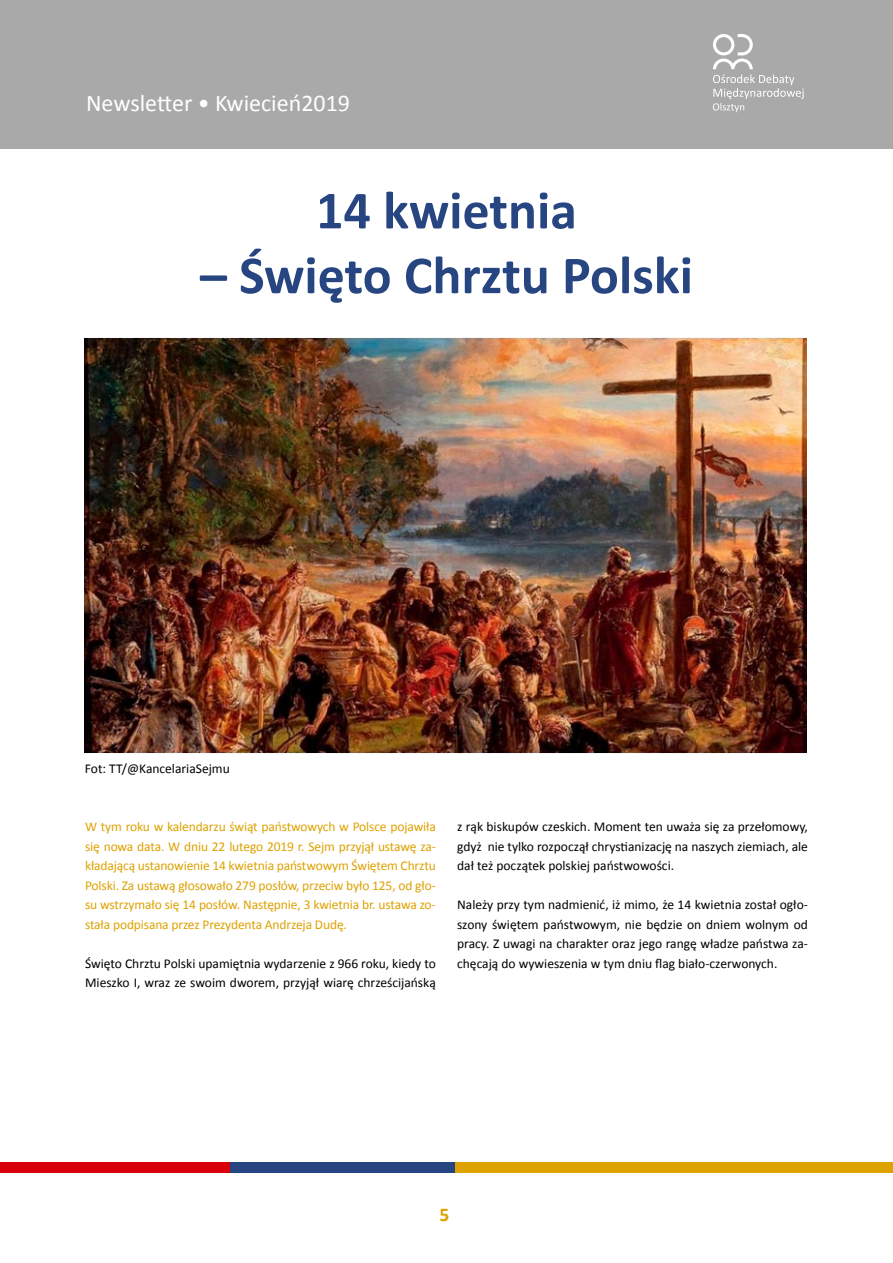
<style>
.page{position:relative;width:893px;height:1263px;background:#fff}
.page>*{position:absolute;margin:0;border:0;box-sizing:border-box;transform-origin:0 0}
.t1{font:700 54px "Calibri";color:#274581}
.t2{font:24px "Calibri";color:#fff}
.t3{font:700 19.5px "Calibri";color:#dda200}
.t4{font:13.5px/19.5px "Calibri";color:#000;text-align:justify}
.t5{font:13.5px/19.5px "Calibri";letter-spacing:-.01em;color:#dda200;text-align:justify}
</style>
<div class="page">
<div style="left:0;top:0;width:893px;height:149px;background:#a9a9aa"></div>
<svg style="left:713px;top:34px;width:91px;height:78px"></svg>
<div style="left:455px;top:1162px;width:438px;height:10px;background:#dda200"></div>
<div style="left:230px;top:1162px;width:225px;height:10px;background:#274581"></div>
<div style="left:0;top:1162px;width:230px;height:10px;background:#da0009"></div>
<img style="left:85px;top:338px;width:722px;height:415px">
<h2 class="t2" style="left:86px;top:88px;width:265px">Newsletter • Kwiecień2019</h2>
<h1 class="t1" style="left:316px;top:177px;width:262px">14 kwietnia</h1>
<h1 class="t1" style="left:200px;top:242px;width:494px">– Święto Chrztu Polski</h1>
<p class="t4" style="left:85px;top:758px;width:146px">Fot: TT/@KancelariaSejmu</p>
<p class="t5" style="left:85px;top:816px;width:352px">W tym roku w kalendarzu świąt państwowych w Polsce pojawiła się nowa data. W dniu 22 lutego 2019 r. Sejm przyjął ustawę za&shy;kładającą ustanowienie 14 kwietnia państwowym Świętem Chrztu Polski. Za ustawą głosowało 279 posłów, przeciw było 125, od gło&shy;su wstrzymało się 14 posłów. Następnie, 3 kwietnia br. ustawa zo&shy;stała podpisana przez Prezydenta Andrzeja Dudę.</p>
<p class="t4" style="left:85px;top:953px;width:352px">Święto Chrztu Polski upamiętnia wydarzenie z 966 roku, kiedy to<br>M ieszko I, wraz ze swoim dworem, przyjął wiarę chrześcijańską</p>
<p class="t4" style="left:457px;top:816px;width:352px">z rąk biskupów czeskich. Moment ten uważa się za przełomowy, gdyż nie tylko rozpoczął chrystianizację na naszych ziemiach, ale dał też początek polskiej państwowości.</p>
<p class="t4" style="left:457px;top:894px;width:352px">Należy przy tym nadmienić, iż mimo, że 14 kwietnia został ogło&shy;szony świętem państwowym, nie będzie on dniem wolnym od pracy. Z uwagi na charakter oraz jego rangę władze państwa za&shy;chęcają do wywieszenia w tym dniu flag biało-czerwonych.</p>
<h3 class="t3" style="left:439px;top:1203px;width:11px">5</h3>
</div>
